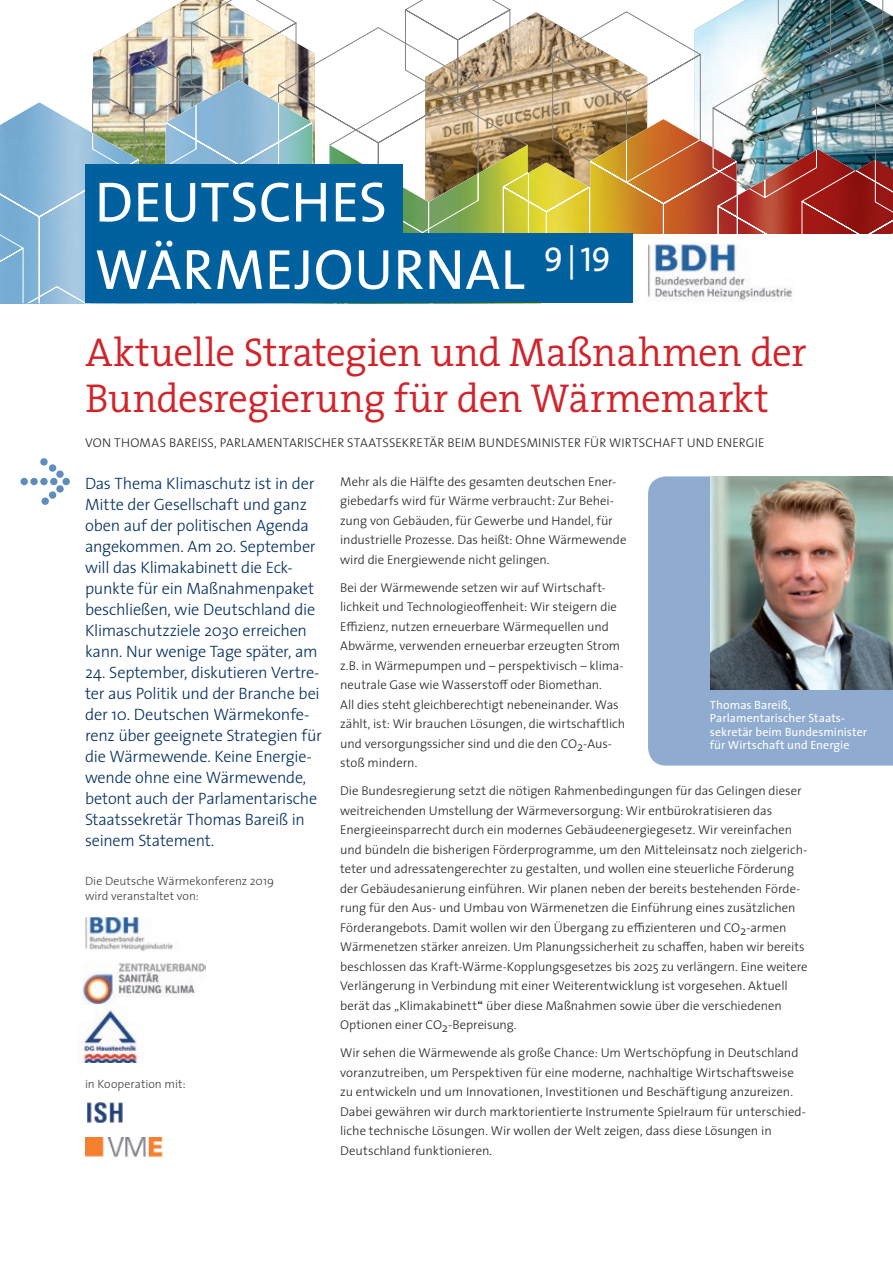
<style>
.page{position:relative;width:893px;height:1263px;background:#fff}
.page>*{position:absolute;margin:0;border:0;box-sizing:border-box;transform-origin:0 0}
.t1{font:57px/67.5px "The Sans";letter-spacing:.005em;color:#fff}
.t2{font:300 40.5px/46.5px "The Serif";letter-spacing:-.01em;color:#d1232a}
.t3{font:300 16.5px/21px "The Sans";letter-spacing:-.015em;color:#002d5e}
.t4{font:300 12.75px/19.5px "The Sans";letter-spacing:-.005em;color:#231f20}
.t5{font:12px/13.5px "The Sans";letter-spacing:.005em;color:#fff}
.t6{font:300 12px/15px "The Sans";color:#3e3e3f}
.s1{font-family:"Allerta Stencil";font-weight:400}
</style>
<div class="page">
<img style="left:81px;top:1004px;width:57px;height:59px">
<img style="left:85px;top:1137px;width:78px;height:20px">
<img style="left:83px;top:962px;width:122px;height:42px">
<img style="left:87px;top:1102px;width:36px;height:21px">
<svg style="left:166px;top:0;width:345px;height:11px"></svg>
<img style="left:93px;top:11px;width:458px;height:69px">
<img style="left:9px;top:80px;width:542px;height:223px">
<div style="left:0;top:119px;width:9px;height:184px;background:#77acd3"></div>
<img style="left:551px;top:0;width:342px;height:234px">
<div style="left:21px;top:478px;width:7px;height:7px;background:#5e8dbd;border-radius:50%"></div>
<div style="left:30px;top:478px;width:8px;height:7px;background:#5e8dbd;border-radius:50%"></div>
<div style="left:40px;top:478px;width:8px;height:7px;background:#5e8dbd;border-radius:50%"></div>
<div style="left:50px;top:478px;width:8px;height:7px;background:#5e8dbd;border-radius:50%"></div>
<div style="left:56px;top:470px;width:8px;height:8px;background:#5e8dbd;border-radius:50%"></div>
<div style="left:62px;top:478px;width:8px;height:7px;background:#5e8dbd;border-radius:50%"></div>
<div style="left:56px;top:485px;width:8px;height:8px;background:#5e8dbd;border-radius:50%"></div>
<div style="left:49px;top:464px;width:7px;height:8px;background:#5e8dbd;border-radius:50%"></div>
<div style="left:40px;top:458px;width:8px;height:8px;background:#5e8dbd;border-radius:50%"></div>
<div style="left:49px;top:491px;width:7px;height:8px;background:#5e8dbd;border-radius:50%"></div>
<div style="left:41px;top:497px;width:8px;height:8px;background:#5e8dbd;border-radius:50%"></div>
<div style="left:85px;top:165px;width:317px;height:69px;background:#00619e"></div>
<div style="left:85px;top:234px;width:547px;height:69px;background:#00619e"></div>
<img style="left:648px;top:244px;width:146px;height:57px">
<div style="left:648px;top:476px;width:245px;height:289px;background:#8fabd0"></div>
<img style="left:710px;top:476px;width:183px;height:213px">
<img style="left:85px;top:917px;width:89px;height:34px">
<h1 class="t1" style="left:95px;top:167px;width:517px">Deutsches<br>Wärmejournal <sup>9|19</sup></h1>
<h2 class="t2" style="left:85px;top:328px;width:723px">Aktuelle Strategien und Maßnahmen der<br>Bundesregierung für den Wärmemarkt</h2>
<p class="t4" style="left:85px;top:433px;width:46px">Von Thomas</p>
<p class="t4" style="left:169px;top:433px;width:15px">Barei</p>
<p class="t4" style="left:201px;top:433px;width:34px">SS, Parlamentarischer</p>
<p class="t4" style="left:347px;top:433px;width:15px">Staatssekret</p>
<p class="t4" style="left:429px;top:433px;width:26px">är beim</p>
<p class="t4" style="left:479px;top:433px;width:16px">Bundesminister</p>
<p class="t4" style="left:584px;top:433px;width:8px">für</p>
<p class="t4" style="left:609px;top:433px;width:21px">Wirtschaft</p>
<p class="t4" style="left:687px;top:433px;width:10px">und</p>
<p class="t4" style="left:717px;top:433px;width:14px">Energie</p>
<p class="t3" style="left:85px;top:472px;width:234px">Das Thema Klimaschutz ist in der<br>Mitte der Gesellschaft und ganz oben auf der politischen Agenda angekommen. Am 20. September will das Klimakabinett die Eck&shy;punkte für ein Maßnahmenpaket beschließen, wie Deutschland die<br>Klimaschutzziele 2030 erreichen kann. Nur wenige Tage später, am</p>
<p class="t3" style="left:85px;top:661px;width:238px">24. September, diskutieren Vertre&shy;ter aus Politik und der Branche bei der 10. Deutschen Wärmekonfe&shy;renz über geeignete Strategien für die Wärmewende. Keine Energie&shy;wende ohne eine Wärmewende, betont auch der Parlamentarische<br>Staatssekretär Thomas Bareiß in seinem Statement.</p>
<p class="t6" style="left:85px;top:873px;width:191px">Die Deutsche Wärmekonferenz 2019 wird veranstaltet von:</p>
<p class="t6" style="left:85px;top:1075px;width:102px">in Kooperation mit:</p>
<p class="t4" style="left:340px;top:471px;width:288px">Mehr als die Hälfte des gesamten deutschen Ener&shy;giebedarfs wird für Wärme verbraucht: Zur Behei&shy;zung von Gebäuden, für Gewerbe und Handel, für industrielle Prozesse. Das heißt: Ohne Wärmewende wird die Energiewende nicht gelingen.</p>
<p class="t4" style="left:340px;top:577px;width:287px">Bei der Wärmewende setzen wir auf Wirtschaft&shy;lichkeit und Technologieoffenheit: Wir steigern die Effizienz, nutzen erneuerbare Wärmequellen und Abwärme, verwenden erneuerbar erzeugten Strom z.B. in Wärmepumpen und – perspektivisch – klima&shy;neutrale Gase wie Wasserstoff oder Biomethan.<br>All dies steht gleichberechtigt nebeneinander. Was zählt, ist: Wir brauchen Lösungen, die wirtschaftlich und versorgungssicher sind und die den CO2-Aus&shy;stoß mindern.</p>
<p class="t4" style="left:340px;top:781px;width:469px">Die Bundesregierung setzt die nötigen Rahmenbedingungen für das Gelingen dieser weitreichenden Umstellung der Wärmeversorgung: Wir entbürokratisieren das Energieeinsparrecht durch ein modernes Gebäudeenergiegesetz. Wir vereinfachen und bündeln die bisherigen Förderprogramme, um den Mitteleinsatz noch zielgerich&shy;teter und adressatengerechter zu gestalten, und wollen eine steuerliche Förderung der Gebäudesanierung einführen. Wir planen neben der bereits bestehenden Förde&shy;rung für den Aus- und Umbau von Wärmenetzen die Einführung eines zusätzlichen Förderangebots. Damit wollen wir den Übergang zu effizienteren und CO2-armen Wärmenetzen stärker anreizen. Um Planungssicherheit zu schaffen, haben wir bereits beschlossen das Kraft-Wärme-Kopplungsgesetzes bis 2025 zu verlängern. Eine weitere Verlängerung in Verbindung mit einer Weiterentwicklung ist vorgesehen. Aktuell berät das „Klimakabinett<span class="s1">“</span> über diese Maßnahmen sowie über die verschiedenen Optionen einer CO2-Bepreisung.</p>
<p class="t4" style="left:340px;top:1043px;width:467px">Wir sehen die Wärmewende als große Chance: Um Wertschöpfung in Deutschland voranzutreiben, um Perspektiven für eine moderne, nachhaltige Wirtschaftsweise zu entwickeln und um Innovationen, Investitionen und Beschäftigung anzureizen.<br>Dabei gewähren wir durch marktorientierte Instrumente Spielraum für unterschied&shy;liche technische Lösungen. Wir wollen der Welt zeigen, dass diese Lösungen in Deutschland funktionieren.</p>
<p class="t5" style="left:710px;top:697px;width:159px">Thomas Bareiß,<br>Parlamentarischer Staats&shy;sekretär beim Bundesminister für Wirtschaft und Energie</p>
</div>
